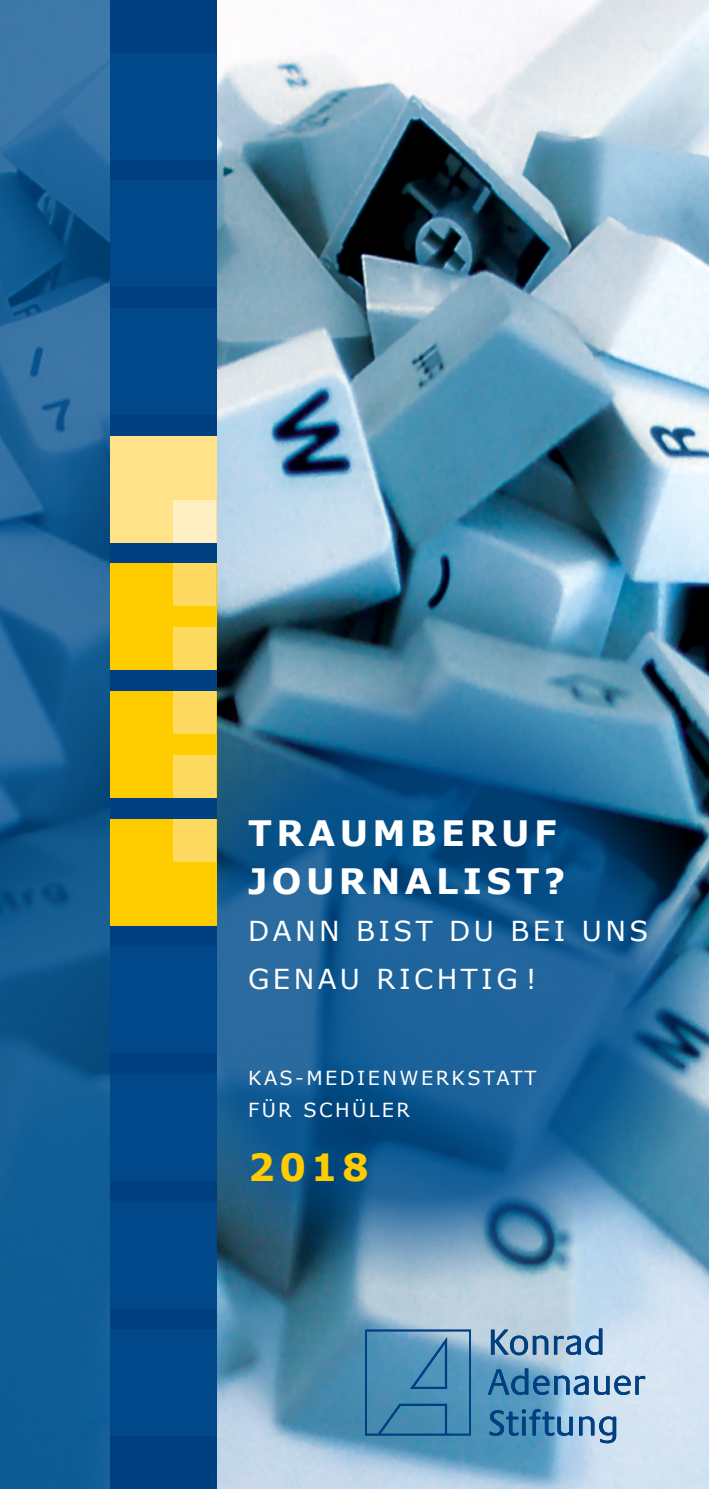
<style>
.page{position:relative;width:709px;height:1489px;background:#fff}
.page>*{position:absolute;margin:0;border:0;box-sizing:border-box;transform-origin:0 0}
.t1{font:700 37.5px "Verdana";color:#fc0}
.t2{font:700 35px/47.8px "Verdana";letter-spacing:.125em;color:#fff}
.t3{font:27.5px "Verdana";letter-spacing:.125em;color:#fff}
.t4{font:19.5px "Verdana";letter-spacing:.125em;color:#fff}
</style>
<div class="page">
<img style="left:216px;top:0;width:493px;height:1488px">
<svg style="left:365px;top:1329px;width:106px;height:106px;background:#488ab2"></svg>
<svg style="left:491px;top:1329px;width:57px;height:26px"></svg>
<svg style="left:554px;top:1328px;width:48px;height:26px"></svg>
<svg style="left:488px;top:1368px;width:100px;height:26px;background:#518ab5"></svg>
<svg style="left:594px;top:1375px;width:51px;height:19px"></svg>
<svg style="left:489px;top:1408px;width:84px;height:27px;background:#4180ae"></svg>
<svg style="left:579px;top:1416px;width:37px;height:26px"></svg>
<svg style="left:216px;top:673px;width:493px;height:622px;background:#2b6a97"></svg>
<div style="left:110px;top:0;width:106px;height:1488px;background:#004080"></div>
<div style="left:110px;top:53px;width:106px;height:106px;background:#00488a"></div>
<div style="left:110px;top:181px;width:106px;height:106px;background:#00488a"></div>
<div style="left:110px;top:308px;width:106px;height:107px;background:#00488a"></div>
<div style="left:110px;top:946px;width:106px;height:106px;background:#00488a"></div>
<div style="left:110px;top:1074px;width:106px;height:106px;background:#00488a"></div>
<div style="left:110px;top:1201px;width:106px;height:106px;background:#00488a"></div>
<div style="left:110px;top:1329px;width:106px;height:106px;background:#00488a"></div>
<svg style="left:0;top:0;width:110px;height:1488px;background:#1a6095"></svg>
<div style="left:110px;top:436px;width:106px;height:106px;background:#ffe289"></div>
<div style="left:110px;top:563px;width:106px;height:107px;background:#fc0"></div>
<div style="left:110px;top:691px;width:106px;height:106px;background:#fc0"></div>
<div style="left:110px;top:819px;width:106px;height:106px;background:#fc0"></div>
<div style="left:174px;top:500px;width:42px;height:42px;background:#ffefc3"></div>
<div style="left:174px;top:563px;width:42px;height:43px;background:#ffda61"></div>
<div style="left:174px;top:627px;width:42px;height:43px;background:#ffda61"></div>
<div style="left:174px;top:691px;width:42px;height:42px;background:#ffda61"></div>
<div style="left:174px;top:755px;width:42px;height:42px;background:#ffda61"></div>
<div style="left:174px;top:819px;width:42px;height:42px;background:#ffda61"></div>
<p class="t2" style="left:248px;top:808px;width:319px">TRAUM BERUF<br>JOURNALIST?</p>
<p class="t3" style="left:248px;top:913px;width:47px">DANN</p>
<p class="t3" style="left:356px;top:913px;width:20px">BIST</p>
<p class="t3" style="left:449px;top:913px;width:80px">D U BEI</p>
<p class="t3" style="left:582px;top:913px;width:44px">UNS</p>
<p class="t3" style="left:248px;top:961px;width:23px">GENA</p>
<p class="t3" style="left:340px;top:961px;width:138px">U RICHTIG</p>
<p class="t3" style="left:525px;top:961px;width:12px">!</p>
<p class="t4" style="left:248px;top:1065px;width:94px">KAS-MEDIENWE</p>
<p class="t4" style="left:436px;top:1065px;width:31px">RKSTATT</p>
<p class="t4" style="left:248px;top:1097px;width:163px">FÜR SCHÜLER</p>
<h1 class="t1" style="left:248px;top:1142px;width:122px">2018</h1>
</div>
